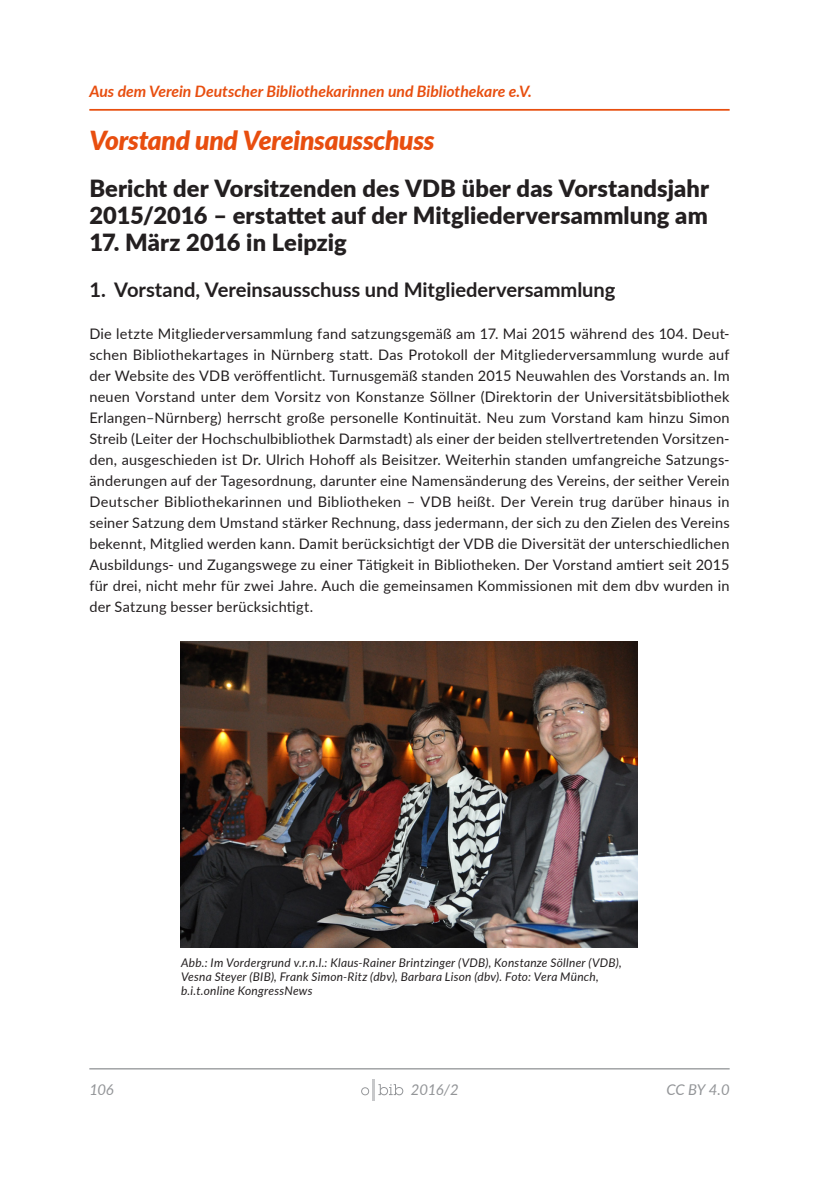
<style>
.page{position:relative;width:819px;height:1191px;background:#fff}
.page>*{position:absolute;margin:0;border:0;box-sizing:border-box;transform-origin:0 0}
.section_H2{font:italic 900 26.25px "Lato";letter-spacing:-.01em;color:#e84e0f}
.acrticle_H1{font:900 23.62px/27.1px "Lato";letter-spacing:.005em;color:#231f20}
.t1{font:700 20.12px "Lato";letter-spacing:-.005em;color:#231f20}
.t2{font:italic 700 15.75px "Lato";color:#e84e0f}
.t3{font:italic 14.88px "Lato";letter-spacing:-.015em;color:#939598}
.paragraph{font:14.53px/21px "Lato";letter-spacing:.015em;color:#231f20;text-align:justify}
.t4{font:italic 11.9px/14px "Lato";letter-spacing:.02em;color:#231f20}
</style>
<div class="page">
<hr style="left:89px;top:1068px;width:640px;height:1px;background:#939598">
<hr style="left:372px;top:1079px;width:3px;height:21px;background:#c7c8ca">
<svg style="left:361px;top:1087px;width:8px;height:8px"></svg>
<svg style="left:378px;top:1084px;width:25px;height:11px"></svg>
<img style="left:181px;top:641px;width:456px;height:306px">
<hr style="left:89px;top:109px;width:640px;height:2px;background:#e84e0f">
<p class="t2" style="left:89px;top:80px;width:444px">Aus dem Verein Deutscher Bibliothekarinnen und Bibliothekare e.V.</p>
<h2 class="section_H2" style="left:89px;top:121px;width:347px">Vorstand und Vereinsausschuss</h2>
<h1 class="acrticle_H1" style="left:89px;top:174px;width:621px">Bericht der Vorsitzenden des VDB über das Vorstandsjahr<br>2015/2016 – erstattet auf der Mitgliederversammlung am</h1>
<h1 class="acrticle_H1" style="left:89px;top:228px;width:259px">17. März 2016 in Leipzig</h1>
<p class="t1" style="left:89px;top:275px;width:527px">1. Vorstand, Vereinsausschuss und Mitgliederversammlung</p>
<p class="paragraph" style="left:89px;top:323px;width:641px">Die letzte Mitgliederversammlung fand satzungsgemäß am 17. Mai 2015 während des 104. Deut&shy;schen Bibliothekartages in Nürnberg statt. Das Protokoll der Mitgliederversammlung wurde auf der Website des VDB veröffentlicht. Turnusgemäß standen 2015 Neuwahlen des Vorstands an. Im neuen Vorstand unter dem Vorsitz von Konstanze Söllner (Direktorin der Universitätsbibliothek Erlangen–Nürnberg) herrscht große personelle Kontinuität. Neu zum Vorstand kam hinzu Simon Streib (Leiter der Hochschulbibliothek Darmstadt) als einer der beiden stellvertretenden Vorsitzen&shy;den, ausgeschieden ist Dr. Ulrich Hohoff als Beisitzer. Weiterhin standen umfangreiche Satzungs&shy;änderungen auf der Tagesordnung, darunter eine Namensänderung des Vereins, der seither Verein Deutscher Bibliothekarinnen und Bibliotheken – VDB heißt. Der Verein trug darüber hinaus in seiner Satzung dem Umstand stärker Rechnung, dass jedermann, der sich zu den Zielen des Vereins bekennt, Mitglied werden kann. Damit berücksichtigt der VDB die Diversität der unterschiedlichen Ausbildungs- und Zugangswege zu einer Tätigkeit in Bibliotheken. Der Vorstand amtiert seit 2015 für drei, nicht mehr für zwei Jahre. Auch die gemeinsamen Kommissionen mit dem dbv wurden in der Satzung besser berücksichtigt.</p>
<p class="t4" style="left:181px;top:955px;width:442px">Abb.: Im Vordergrund v.r.n.l.: Klaus-Rainer Brintzinger (VDB), Konstanze Söllner (VDB),<br>Vesna Steyer (BIB), Frank Simon-Ritz (dbv), Barbara Lison (dbv). Foto: Vera Münch, b.i.t.online KongressNews</p>
<p class="t3" style="left:89px;top:1079px;width:26px">106</p>
<p class="t3" style="left:411px;top:1079px;width:49px">2016/2</p>
<p class="t3" style="left:666px;top:1079px;width:65px">CC BY 4.0</p>
</div>
